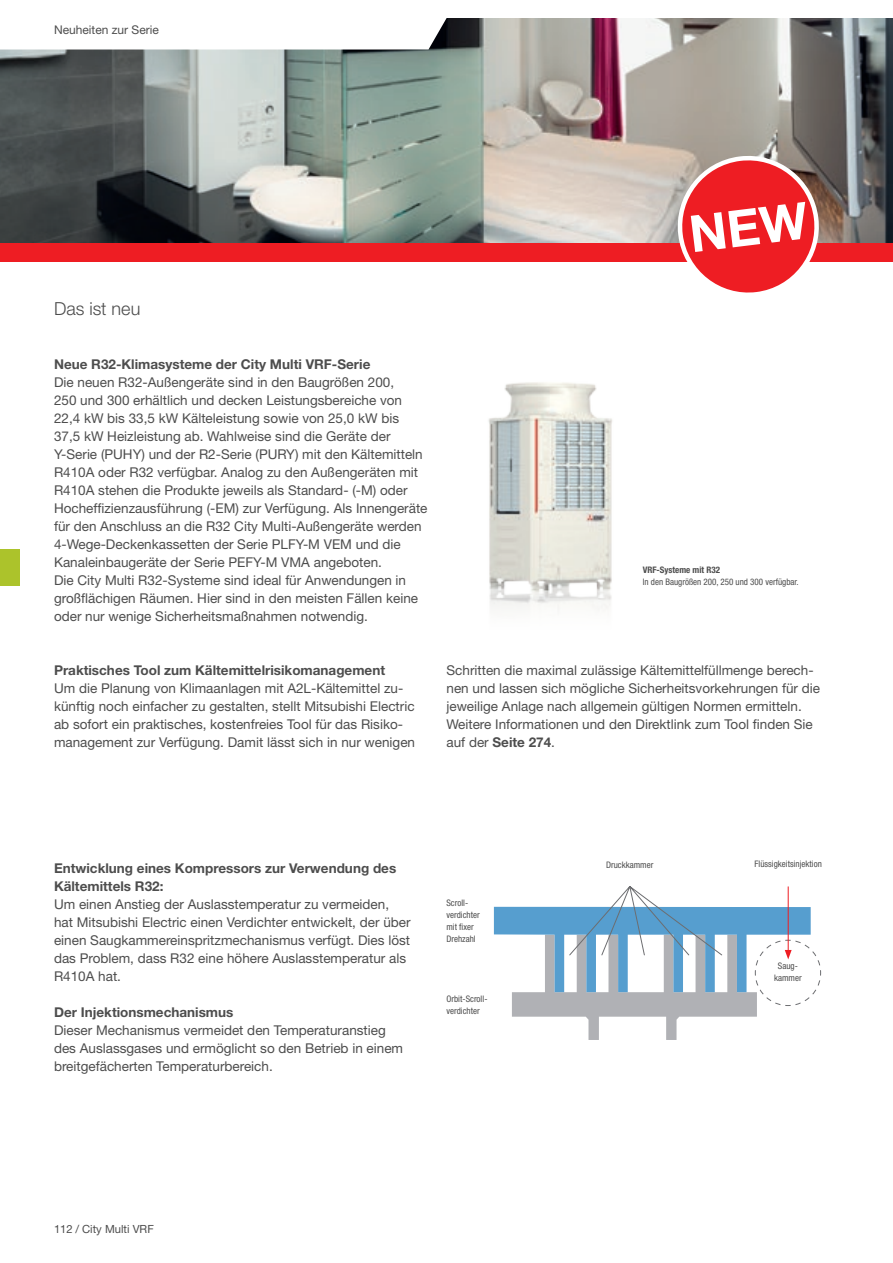
<style>
.page{position:relative;width:893px;height:1263px;background:#fff}
.page>*{position:absolute;margin:0;border:0;box-sizing:border-box;transform-origin:0 0}
.t1{font:300 18px "Helvetica Neue LT Pro";color:#4d4d4d}
.t2{font:13.5px/18px "Helvetica Neue LT Pro";color:#4d4d4d}
.t3{font:700 13.5px/18px "Helvetica Neue LT Pro";color:#4d4d4d}
.t4{font:12px "Helvetica Neue LT Pro";color:#4d4d4d}
.t5{font:11.25px "Helvetica Neue LT Pro";color:#4d4d4d}
.t6{font:condensed 9px/12px "Helvetica Neue LT Pro";color:#4d4d4d}
.t7{font:700 condensed 9px "Helvetica Neue LT Pro";color:#4d4d4d}
.s1{font-weight:700}
</style>
<div class="page">
<div style="left:0;top:549px;width:19px;height:36px;background:#acc32b"></div>
<img style="left:0;top:18px;width:893px;height:225px">
<div style="left:0;top:243px;width:893px;height:18px;background:#ee1d23"></div>
<img style="left:488px;top:382px;width:124px;height:228px">
<svg style="left:0;top:18px;width:451px;height:32px"></svg>
<svg style="left:494px;top:886px;width:327px;height:154px"></svg>
<svg style="left:676px;top:154px;width:145px;height:139px"></svg>
<p class="t4" style="left:54px;top:23px;width:106px">Neuheiten zur Serie</p>
<h1 class="t1" style="left:54px;top:298px;width:88px">Das ist neu</h1>
<p class="t3" style="left:54px;top:355px;width:318px">Neue R32-Klimasysteme der City Multi VRF-Serie</p>
<p class="t2" style="left:54px;top:373px;width:375px">Die neuen R32-Außengeräte sind in den Baugrößen 200,<br>250 und 300 erhältlich und decken Leistungsbereiche von 22,4 kW bis 33,5 kW Kälteleistung sowie von 25,0 kW bis 37,5 kW Heizleistung ab. Wahlweise sind die Geräte der Y-Serie (PUHY) und der R2-Serie (PURY) mit den Kältemitteln R410A oder R32 verfügbar. Analog zu den Außengeräten mit R410A stehen die Produkte jeweils als Standard- (-M) oder Hocheffizienzausführung (-EM) zur Verfügung. Als Innengeräte für den Anschluss an die R32 City Multi-Außengeräte werden 4-Wege-Deckenkassetten der Serie PLFY-M VEM und die Kanaleinbaugeräte der Serie PEFY-M VMA angeboten.<br>Die City Multi R32-Systeme sind ideal für Anwendungen in großflächigen Räumen. Hier sind in den meisten Fällen keine oder nur wenige Sicherheitsmaßnahmen notwendig.</p>
<p class="t3" style="left:54px;top:661px;width:333px">Praktisches Tool zum Kältemittelrisikomanagement</p>
<p class="t2" style="left:54px;top:679px;width:363px">Um die Planung von Klimaanlagen mit A2L-Kältemittel zu&shy;künftig noch einfacher zu gestalten, stellt Mitsubishi Electric ab sofort ein praktisches, kostenfreies Tool für das Risiko&shy;management zur Verfügung. Damit lässt sich in nur wenigen</p>
<p class="t7" style="left:643px;top:564px;width:79px">VRF-Systeme mit R32</p>
<p class="t6" style="left:643px;top:576px;width:157px">In den Baugrößen 200, 250 und 300 verfügbar.</p>
<p class="t2" style="left:446px;top:661px;width:375px">Schritten die maximal zulässige Kältemittelfüllmenge berech&shy;nen und lassen sich mögliche Sicherheitsvorkehrungen für die jeweilige Anlage nach allgemein gültigen Normen ermitteln.<br>Weitere Informationen und den Direktlink zum Tool finden Sie auf der <span class="s1">Seite 274</span>.</p>
<p class="t3" style="left:54px;top:859px;width:344px">Entwicklung eines Kompressors zur Verwendung des<br>Kältemittels R32:</p>
<p class="t2" style="left:54px;top:895px;width:358px">Um einen Anstieg der Auslasstemperatur zu vermeiden, hat Mitsubishi Electric einen Verdichter entwickelt, der über einen Saugkammereinspritzmechanismus verfügt. Dies löst das Problem, dass R32 eine höhere Auslasstemperatur als R410A hat.</p>
<p class="t3" style="left:54px;top:1003px;width:181px">Der Injektionsmechanismus</p>
<p class="t2" style="left:54px;top:1021px;width:351px">Dieser Mechanismus vermeidet den Temperaturanstieg des Auslassgases und ermöglicht so den Betrieb in einem breitgefächerten Temperaturbereich.</p>
<p class="t6" style="left:446px;top:897px;width:35px">Scroll&shy;verdichter mit fixer<br>Drehzahl</p>
<p class="t6" style="left:446px;top:992px;width:43px">Orbit-Scroll&shy;verdichter</p>
<p class="t6" style="left:606px;top:859px;width:49px">Druckkammer</p>
<p class="t6" style="left:755px;top:858px;width:69px">Flüssigkeitsinjektion</p>
<p class="t6" style="left:774px;top:960px;width:29px;text-align:center">Saug&shy;kammer</p>
<p class="t5" style="left:54px;top:1222px;width:101px">112 / City Multi VRF</p>
</div>
